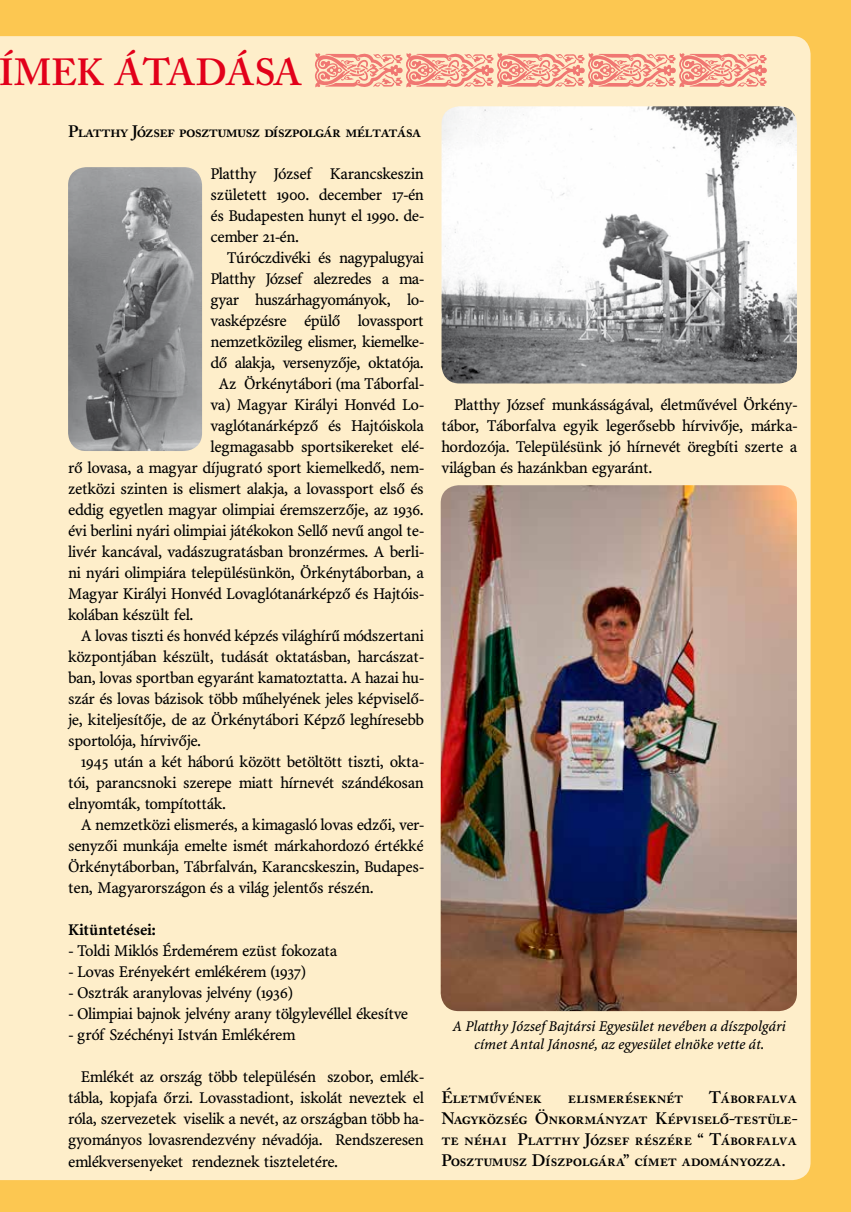
<style>
.page{position:relative;width:851px;height:1212px;background:#fff}
.page>*{position:absolute;margin:0;border:0;box-sizing:border-box;transform-origin:0 0}
.t1{font:700 37.5px "Adobe Caslon Sm SCPFL";color:#e2001a}
.t2{font:16.5px/21px "Minion PFL";color:#000;text-align:justify}
.t3{font:700 16.5px/21px "Adobe Caslon Sm SCPFL";color:#000;text-align:justify}
.t4{font:700 16.5px "Adobe Caslon Sm SCPFL";letter-spacing:-.02em;color:#000}
.t5{font:700 16.5px "Minion PFL";color:#000}
.t6{font:italic 15px/18px "Minion PFL";letter-spacing:-.01em;color:#000;text-align:center}
</style>
<div class="page">
<div style="left:0;top:0;width:850px;height:1212px;background:#fcc751"></div>
<div style="left:0;top:36px;width:810px;height:1144px;background:#feeeca"></div>
<img style="left:68px;top:167px;width:134px;height:284px">
<img style="left:441px;top:106px;width:355px;height:277px">
<img style="left:440px;top:485px;width:356px;height:526px">
<svg style="left:314px;top:53px;width:453px;height:35px;background:#f6b39e"></svg>
<h1 class="t1" style="left:0;top:49px;width:304px">ÍMEK ÁTADÁSA</h1>
<p class="t4" style="left:68px;top:122px;width:354px">Platthy József posztumusz díszpolgár méltatása</p>
<p class="t2" style="left:210px;top:164px;width:214px">Platthy József Karancskeszin született 1900. december 17-én és Budapesten hunyt el 1990. de&shy;cember 21-én.</p>
<p class="t2" style="left:227px;top:248px;width:198px">Túróczdivéki és nagypalugyai</p>
<p class="t2" style="left:210px;top:269px;width:214px">Platthy József alezredes a ma-</p>
<p class="t2" style="left:210px;top:290px;width:214px">gyar huszárhagyományok, lo-</p>
<p class="t2" style="left:210px;top:311px;width:214px">vasképzésre épülő lovassport</p>
<p class="t2" style="left:210px;top:332px;width:214px">nemzetközileg elismer, kiemelke-</p>
<p class="t2" style="left:210px;top:353px;width:214px">dő alakja, versenyzője, oktatója.</p>
<p class="t2" style="left:218px;top:374px;width:207px">Az Örkénytábori (ma Táborfal-</p>
<p class="t2" style="left:210px;top:395px;width:214px">va) Magyar Királyi Honvéd Lo-</p>
<p class="t2" style="left:210px;top:416px;width:214px">vaglótanárképző és Hajtóiskola</p>
<p class="t2" style="left:210px;top:437px;width:214px">legmagasabb sportsikereket elé-</p>
<p class="t2" style="left:68px;top:458px;width:357px">rő lovasa, a magyar díjugrató sport kiemelkedő, nem-</p>
<p class="t2" style="left:68px;top:479px;width:357px">zetközi szinten is elismert alakja, a lovassport első és</p>
<p class="t2" style="left:68px;top:500px;width:357px">eddig egyetlen magyar olimpiai éremszerzője, az 1936.</p>
<p class="t2" style="left:68px;top:521px;width:357px">évi berlini nyári olimpiai játékokon Sellő nevű angol te-</p>
<p class="t2" style="left:68px;top:542px;width:357px">livér kancával, vadászugratásban bronzérmes. A berli-</p>
<p class="t2" style="left:68px;top:563px;width:357px">ni nyári olimpiára településünkön, Örkénytáborban, a</p>
<p class="t2" style="left:68px;top:584px;width:357px">Magyar Királyi Honvéd Lovaglótanárképző és Hajtóis-</p>
<p class="t2" style="left:68px;top:605px;width:127px">kolában készült fel.</p>
<p class="t2" style="left:81px;top:626px;width:344px">A lovas tiszti és honvéd képzés világhírű módszertani</p>
<p class="t2" style="left:68px;top:647px;width:357px">központjában készült, tudását oktatásban, harcászat-</p>
<p class="t2" style="left:68px;top:668px;width:357px">ban, lovas sportban egyaránt kamatoztatta. A hazai hu-</p>
<p class="t2" style="left:68px;top:689px;width:357px">szár és lovas bázisok több műhelyének jeles képviselő-</p>
<p class="t2" style="left:68px;top:710px;width:357px">je, kiteljesítője, de az Örkénytábori Képző leghíresebb</p>
<p class="t2" style="left:68px;top:731px;width:134px">sportolója, hírvivője.</p>
<p class="t2" style="left:81px;top:752px;width:344px">1945 után a két háború között betöltött tiszti, okta-</p>
<p class="t2" style="left:68px;top:773px;width:357px">tói, parancsnoki szerepe miatt hírnevét szándékosan</p>
<p class="t2" style="left:68px;top:794px;width:159px">elnyomták, tompították.</p>
<p class="t2" style="left:81px;top:815px;width:344px">A nemzetközi elismerés, a kimagasló lovas edzői, ver-</p>
<p class="t2" style="left:68px;top:836px;width:357px">senyzői munkája emelte ismét márkahordozó értékké</p>
<p class="t2" style="left:68px;top:857px;width:357px">Örkénytáborban, Tábrfalván, Karancskeszin, Budapes-</p>
<p class="t2" style="left:68px;top:878px;width:307px">ten, Magyarországon és a világ jelentős részén.</p>
<p class="t5" style="left:68px;top:921px;width:89px">Kitüntetései:</p>
<p class="t2" style="left:68px;top:941px;width:270px">- Toldi Miklós Érdemérem ezüst fokozata</p>
<p class="t2" style="left:68px;top:962px;width:239px">- Lovas Erényekért emlékérem (1937)</p>
<p class="t2" style="left:68px;top:983px;width:226px">- Osztrák aranylovas jelvény (1936)</p>
<p class="t2" style="left:68px;top:1004px;width:341px">- Olimpiai bajnok jelvény arany tölgylevéllel ékesítve</p>
<p class="t2" style="left:68px;top:1025px;width:228px">- gróf Széchényi István Emlékérem</p>
<p class="t2" style="left:68px;top:1067px;width:357px;text-indent:13px">Emlékét az ország több településén szobor, emlék&shy;tábla, kopjafa őrzi. Lovasstadiont, iskolát neveztek el róla, szervezetek viselik a nevét, az országban több ha&shy;gyományos lovasrendezvény névadója. Rendszeresen emlékversenyeket rendeznek tiszteletére.</p>
<p class="t2" style="left:441px;top:395px;width:357px;text-indent:13px">Platthy József munkásságával, életművével Örkény&shy;tábor, Táborfalva egyik legerősebb hírvivője, márka&shy;hordozója. Településünk jó hírnevét öregbíti szerte a világban és hazánkban egyaránt.</p>
<p class="t6" style="left:452px;top:1018px;width:335px">A Platthy József Bajtársi Egyesület nevében a díszpolgári címet Antal Jánosné, az egyesület elnöke vette át.</p>
<p class="t3" style="left:441px;top:1087px;width:102px">Életművének</p>
<p class="t3" style="left:567px;top:1087px;width:117px">elismeréseknét</p>
<p class="t3" style="left:441px;top:1087px;width:357px;text-indent:268px">Táborfalva Nagyközség Önkormányzat Képviselő-testüle&shy;te néhai Platthy József részére “ Táborfalva Posztumusz Díszpolgára” címet adományozza.</p>
</div>
